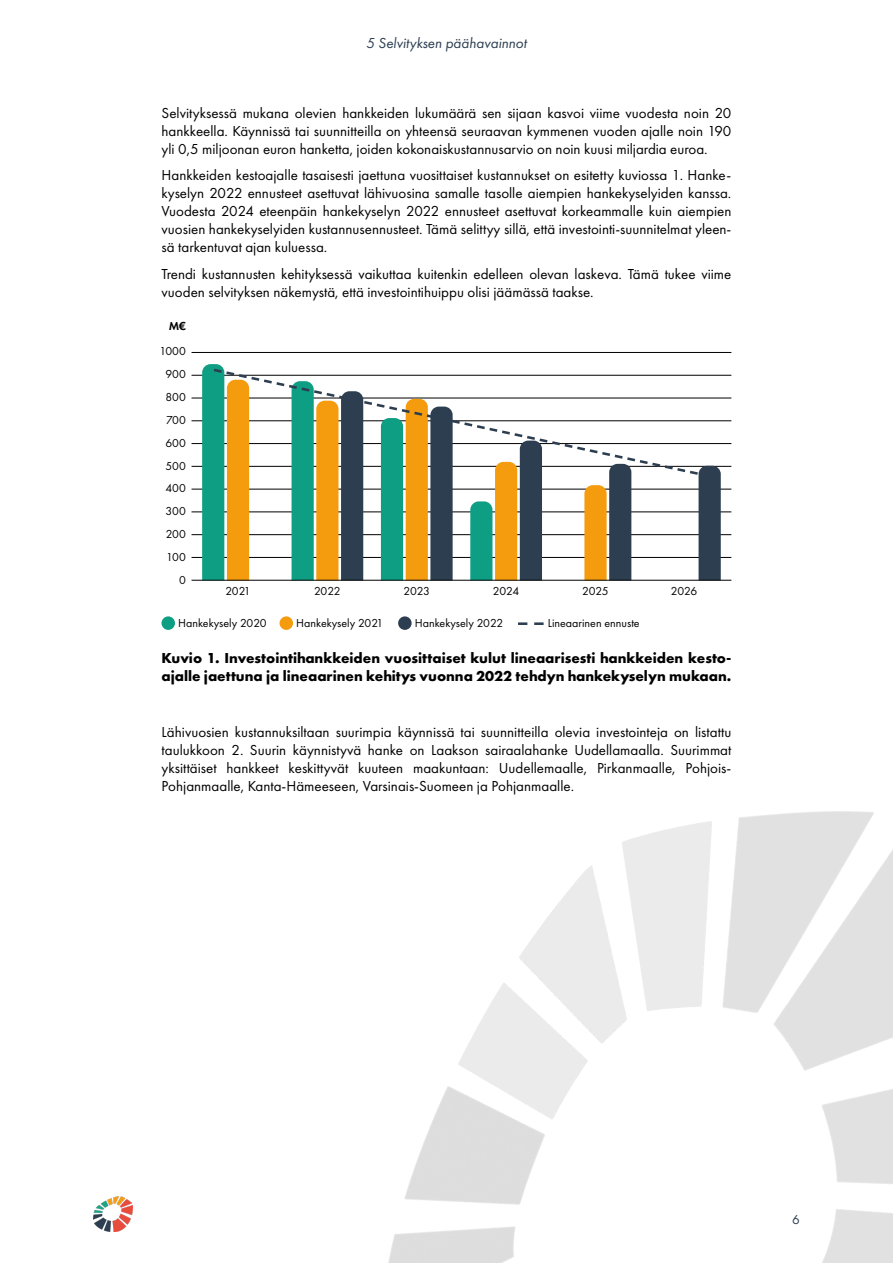
<style>
.page{position:relative;width:893px;height:1263px;background:#fff}
.page>*{position:absolute;margin:0;border:0;box-sizing:border-box;transform-origin:0 0}
.Leipäteksti_10_pt{font:15px/18px "Futura PT";color:#000;text-align:justify}
.t1{font:700 15px/18px "Futura PT";color:#000}
.t2{font:italic 15px "Futura PT";color:#2c3e50}
.t3{font:13.5px "Futura PT";color:#2c3e50}
.t4{font:12px/23px "Futura PT";color:#000;text-align:right}
.t5{font:600 12px "Futura PT";color:#000}
</style>
<div class="page">
<svg style="left:518px;top:622px;width:26px;height:3px"></svg>
<div style="left:161px;top:616px;width:14px;height:14px;background:#0e9e83;border-radius:50%"></div>
<div style="left:280px;top:616px;width:13px;height:14px;background:#f49c0e;border-radius:50%"></div>
<div style="left:398px;top:616px;width:14px;height:14px;background:#2c3e50;border-radius:50%"></div>
<hr style="left:192px;top:466px;width:539px;height:1px;background:#000">
<hr style="left:192px;top:512px;width:539px;height:1px;background:#000">
<hr style="left:192px;top:557px;width:539px;height:1px;background:#000">
<hr style="left:192px;top:489px;width:539px;height:1px;background:#000">
<hr style="left:192px;top:443px;width:539px;height:1px;background:#000">
<hr style="left:192px;top:420px;width:539px;height:1px;background:#000">
<hr style="left:192px;top:398px;width:539px;height:1px;background:#000">
<hr style="left:192px;top:375px;width:539px;height:1px;background:#000">
<hr style="left:192px;top:352px;width:539px;height:1px;background:#000">
<hr style="left:192px;top:534px;width:539px;height:1px;background:#000">
<svg style="left:202px;top:364px;width:47px;height:216px;background:#74a25e"></svg>
<svg style="left:292px;top:479px;width:71px;height:101px;background:#6f8556"></svg>
<svg style="left:381px;top:479px;width:72px;height:101px;background:#6f8557"></svg>
<svg style="left:470px;top:479px;width:72px;height:101px;background:#7f8c5f"></svg>
<svg style="left:584px;top:479px;width:47px;height:101px;background:#977943"></svg>
<div style="left:699px;top:466px;width:22px;height:114px;background:#2c3e50"></div>
<hr style="left:192px;top:580px;width:539px;height:1px;background:#000">
<svg style="left:211px;top:367px;width:502px;height:112px"></svg>
<img style="left:388px;top:811px;width:505px;height:452px">
<img style="left:94px;top:1196px;width:39px;height:36px">
<p class="t2" style="left:366px;top:34px;width:162px">5 Selvityksen päähavainnot</p>
<p class="Leipäteksti_10_pt" style="left:162px;top:104px;width:571px">Selvityksessä mukana olevien hankkeiden lukumäärä sen sijaan kasvoi viime vuodesta noin 20 hankkeella. Käynnissä tai suunnitteilla on yhteensä seuraavan kymmenen vuoden ajalle noin 190 yli 0,5 miljoonan euron hanketta, joiden kokonaiskustannusarvio on noin kuusi miljardia euroa.</p>
<p class="Leipäteksti_10_pt" style="left:162px;top:166px;width:571px">Hankkeiden kestoajalle tasaisesti jaettuna vuosittaiset kustannukset on esitetty kuviossa 1. Hanke&shy;kyselyn 2022 ennusteet asettuvat lähivuosina samalle tasolle aiempien hankekyselyiden kanssa.<br>Vuodesta 2024 eteenpäin hankekyselyn 2022 ennusteet asettuvat korkeammalle kuin aiempien vuosien hankekyselyiden kustannusennusteet. Tämä selittyy sillä, että investointi-suunnitelmat yleen&shy;sä tarkentuvat ajan kuluessa.</p>
<p class="Leipäteksti_10_pt" style="left:162px;top:265px;width:571px">Trendi kustannusten kehityksessä vaikuttaa kuitenkin edelleen olevan laskeva. Tämä tukee viime vuoden selvityksen näkemystä, että investointihuippu olisi jäämässä taakse.</p>
<p class="t5" style="left:169px;top:318px;width:19px">M€</p>
<p class="t4" style="left:159px;top:339px;width:28px">1000<br>900<br>800<br>700<br>600<br>500<br>400<br>300<br>200<br>100<br>0</p>
<p class="t4" style="left:225px;top:579px;width:27px">2021</p>
<p class="t4" style="left:314px;top:579px;width:28px">2022</p>
<p class="t4" style="left:403px;top:579px;width:28px">2023</p>
<p class="t4" style="left:493px;top:579px;width:28px">2024</p>
<p class="t4" style="left:582px;top:579px;width:28px">2025</p>
<p class="t4" style="left:671px;top:579px;width:28px">2026</p>
<p class="t4" style="left:178px;top:612px;width:90px">Hankekysely 2020</p>
<p class="t4" style="left:296px;top:612px;width:89px">Hankekysely 2021</p>
<p class="t4" style="left:415px;top:612px;width:90px">Hankekysely 2022</p>
<p class="t4" style="left:548px;top:612px;width:93px">Lineaarinen ennuste</p>
<p class="t1" style="left:162px;top:648px;width:571px">Kuvio 1. Investointihankkeiden vuosittaiset kulut lineaarisesti hankkeiden kesto&shy;ajalle jaettuna ja lineaarinen kehitys vuonna 2022 tehdyn hankekyselyn mukaan.</p>
<p class="Leipäteksti_10_pt" style="left:162px;top:722px;width:571px">Lähivuosien kustannuksiltaan suurimpia käynnissä tai suunnitteilla olevia investointeja on listattu taulukkoon 2. Suurin käynnistyvä hanke on Laakson sairaalahanke Uudellamaalla. Suurimmat yksittäiset hankkeet keskittyvät kuuteen maakuntaan: Uudellemaalle, Pirkanmaalle, Pohjois-Pohjanmaalle, Kanta-Hämeeseen, Varsinais-Suomeen ja Pohjanmaalle.</p>
<p class="t3" style="left:792px;top:1212px;width:9px">6</p>
</div>
